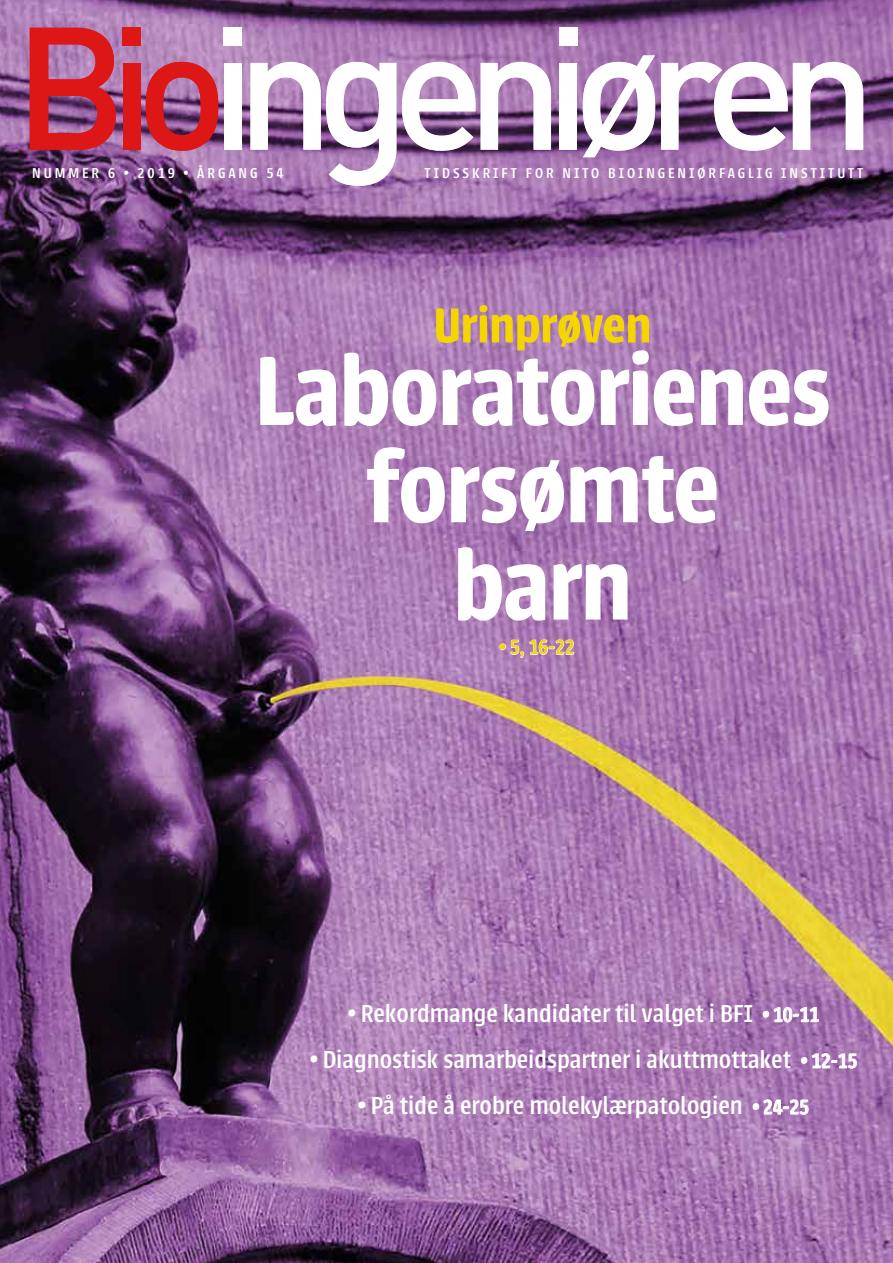
<style>
.page{position:relative;width:893px;height:1263px;background:#fff}
.page>*{position:absolute;margin:0;border:0;box-sizing:border-box;transform-origin:0 0}
.t1{font:600 108px/97.4px "Urbana";letter-spacing:-.015em;color:#fff;text-align:center}
.t2{font:600 54px "Urbana";letter-spacing:-.01em;color:#f5d500}
.t3{font:500 27px "Urbana";color:#fff}
.t4{font:500 22.5px "Urbana";color:#f5d500;scale:.96 1}
.t5{font:500 15.75px "Urbana";letter-spacing:.19em;color:#fff}
.s1{font-size:22.5px}
</style>
<div class="page">
<img style="left:0;top:0;width:893px;height:1263px">
<svg style="left:500px;top:639px;width:74px;height:19px"></svg>
<svg style="left:763px;top:1007px;width:56px;height:16px"></svg>
<svg style="left:801px;top:1053px;width:56px;height:16px"></svg>
<svg style="left:753px;top:1099px;width:56px;height:16px"></svg>
<div style="left:122px;top:27px;width:19px;height:19px;background:#dc1715"></div>
<div style="left:223px;top:27px;width:19px;height:19px;background:#fff"></div>
<div style="left:559px;top:27px;width:19px;height:19px;background:#fff"></div>
<svg style="left:30px;top:28px;width:86px;height:122px;background:#c3364a"></svg>
<div style="left:123px;top:63px;width:17px;height:87px;background:#dc1715"></div>
<svg style="left:146px;top:62px;width:72px;height:89px;background:#bc3b52"></svg>
<div style="left:224px;top:63px;width:17px;height:87px;background:#fff"></div>
<svg style="left:250px;top:62px;width:146px;height:124px"></svg>
<svg style="left:402px;top:62px;width:73px;height:89px"></svg>
<svg style="left:481px;top:62px;width:70px;height:88px"></svg>
<div style="left:560px;top:63px;width:17px;height:87px;background:#fff"></div>
<svg style="left:583px;top:55px;width:72px;height:102px"></svg>
<svg style="left:661px;top:62px;width:202px;height:89px"></svg>
<p class="t5" style="left:32px;top:164px;width:253px">NUMMER 6 • 2019 • ÅRGANG 54</p>
<p class="t5" style="left:425px;top:164px;width:440px">TIDSSKRIFT FOR NITO BIOINGENIØRFAGLIG INSTITUTT</p>
<h2 class="t2" style="left:434px;top:296px;width:219px">Urinprøven</h2>
<h1 class="t1" style="left:255px;top:344px;width:577px">Laboratorienes forsømte<br>barn</h1>
<p class="t4" style="left:500px;top:635px;width:80px">• 5, 16-22</p>
<p class="t3" style="left:348px;top:999px;width:472px">• Rekordmange kandidater til valget i BFI <span class="s1">• 10-11</span></p>
<p class="t3" style="left:310px;top:1045px;width:549px">• Diagnostisk samarbeidspartner i akuttmottaket <span class="s1">• 12-15</span></p>
<p class="t3" style="left:358px;top:1091px;width:452px">• På tide å erobre molekylærpatologien <span class="s1">• 24-25</span></p>
</div>
